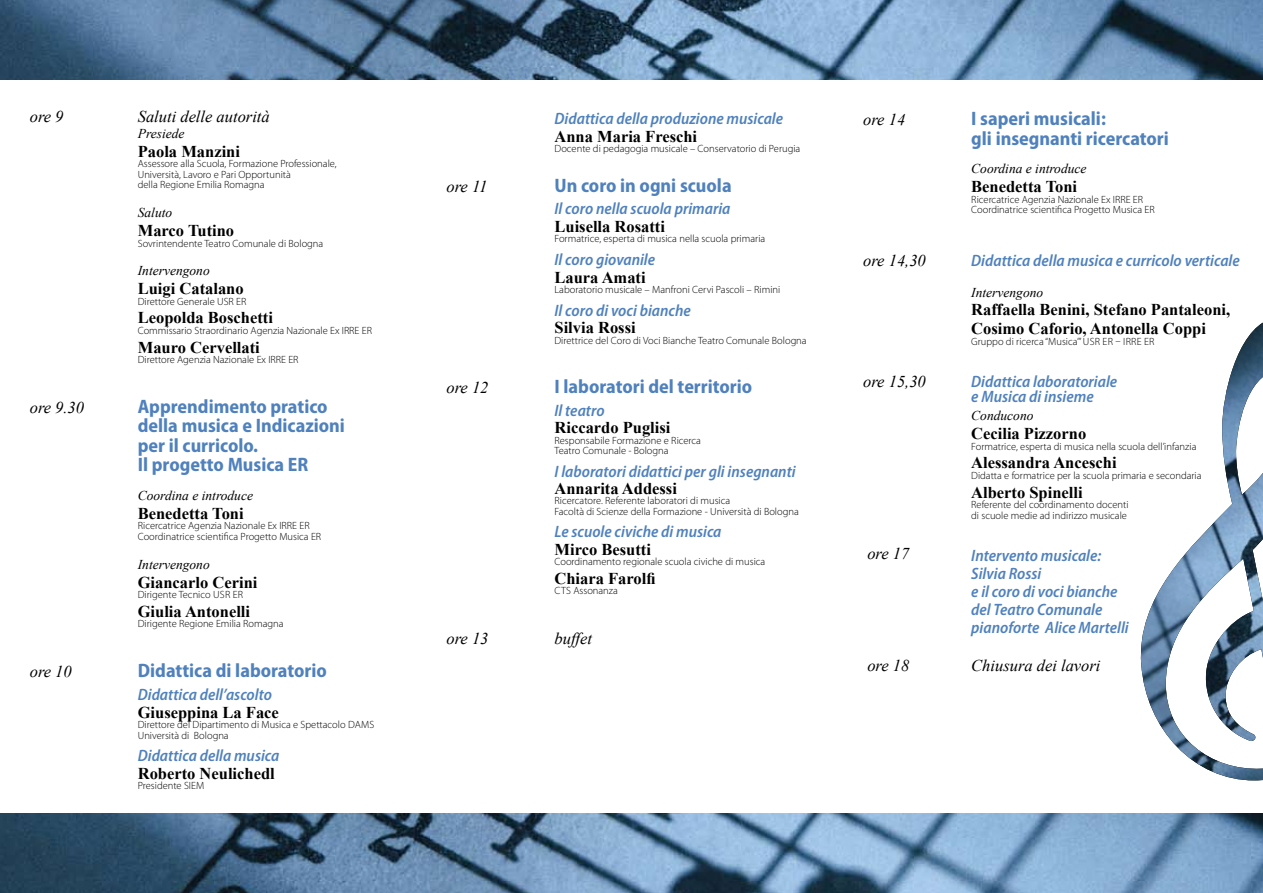
<style>
.page{position:relative;width:1263px;height:893px;background:#fff}
.page>*{position:absolute;margin:0;border:0;box-sizing:border-box;transform-origin:0 0}
.t1{font:700 semi-condensed 19.5px/19.5px "Myriad Pro";color:#4f81bd}
.t2{font:700 16.5px/18.8px "Times New Roman";color:#000}
.t3{font:italic 600 semi-condensed 16.5px/18px "Myriad Pro";color:#4f81bd}
.t4{font:italic 16.5px "Times New Roman";color:#000}
.t5{font:italic 13.5px "Times New Roman";color:#000}
.t6{font:300 10.5px/10.5px "Myriad Pro";color:#000}
</style>
<div class="page">
<img style="left:1136px;top:322px;width:127px;height:492px">
<img style="left:0;top:0;width:1263px;height:79px">
<img style="left:0;top:814px;width:1263px;height:79px">
<h2 class="t4" style="left:30px;top:107px;width:35px">ore 9</h2>
<h2 class="t4" style="left:138px;top:107px;width:134px">Saluti delle autorità</h2>
<p class="t5" style="left:138px;top:126px;width:48px">Presiede</p>
<h2 class="t2" style="left:138px;top:142px;width:104px">Paola Manzini</h2>
<p class="t6" style="left:138px;top:159px;width:200px">Assessore alla Scuola, Formazione Professionale,<br>Università, Lavoro e Pari Opportunità<br>della Regione Emilia Romagna</p>
<p class="t5" style="left:138px;top:205px;width:36px">Saluto</p>
<h2 class="t2" style="left:138px;top:221px;width:98px">Marco Tutino</h2>
<p class="t6" style="left:138px;top:238px;width:187px">Sovrintendente Teatro Comunale di Bologna</p>
<p class="t5" style="left:138px;top:263px;width:73px">Intervengono</p>
<h2 class="t2" style="left:138px;top:279px;width:107px">Luigi Catalano</h2>
<p class="t6" style="left:138px;top:296px;width:110px">Direttore Generale USR ER</p>
<h2 class="t2" style="left:138px;top:308px;width:137px">Leopolda Boschetti</h2>
<p class="t6" style="left:138px;top:325px;width:236px">Commissario Straordinario Agenzia Nazionale Ex IRRE ER</p>
<h2 class="t2" style="left:138px;top:338px;width:124px">Mauro Cervellati</h2>
<p class="t6" style="left:138px;top:354px;width:162px">Direttore Agenzia Nazionale Ex IRRE ER</p>
<h2 class="t4" style="left:30px;top:398px;width:56px">ore 9.30</h2>
<h1 class="t1" style="left:138px;top:397px;width:209px">Apprendimento pratico della musica e Indicazioni per il curricolo.<br>Il progetto Musica ER</h1>
<p class="t5" style="left:138px;top:488px;width:117px">Coordina e introduce</p>
<h2 class="t2" style="left:138px;top:504px;width:107px">Benedetta Toni</h2>
<p class="t6" style="left:138px;top:521px;width:185px">Ricercatrice Agenzia Nazionale Ex IRRE ER<br>Coordinatrice scientifica Progetto Musica ER</p>
<p class="t5" style="left:138px;top:556px;width:73px">Intervengono</p>
<h2 class="t2" style="left:138px;top:572px;width:121px">Giancarlo Cerini</h2>
<p class="t6" style="left:138px;top:589px;width:105px">Dirigente Tecnico Usr Er</p>
<h2 class="t2" style="left:138px;top:602px;width:114px">Giulia Antonelli</h2>
<p class="t6" style="left:138px;top:618px;width:147px">Dirigente Regione Emilia Romagna</p>
<h2 class="t4" style="left:30px;top:662px;width:44px">ore 10</h2>
<h1 class="t1" style="left:138px;top:661px;width:191px">Didattica di laboratorio</h1>
<h2 class="t3" style="left:138px;top:685px;width:136px">Didattica dell’ascolto</h2>
<h2 class="t2" style="left:138px;top:703px;width:143px">Giuseppina La Face</h2>
<p class="t6" style="left:138px;top:719px;width:225px">Direttore del Dipartimento di Musica e Spettacolo Dams<br>Università di Bologna</p>
<h2 class="t3" style="left:138px;top:747px;width:143px">Didattica della musica</h2>
<h2 class="t2" style="left:138px;top:764px;width:139px">Roberto Neulichedl</h2>
<p class="t6" style="left:138px;top:780px;width:68px">Presidente SIEM</p>
<h2 class="t3" style="left:554px;top:110px;width:230px">Didattica della produzione musicale</h2>
<h2 class="t2" style="left:554px;top:127px;width:144px">Anna Maria Freschi</h2>
<p class="t6" style="left:554px;top:143px;width:247px">Docente di pedagogia musicale – Conservatorio di Perugia</p>
<h2 class="t4" style="left:446px;top:177px;width:42px">ore 11</h2>
<h1 class="t1" style="left:554px;top:176px;width:179px">Un coro in ogni scuola</h1>
<h2 class="t3" style="left:554px;top:200px;width:177px">Il coro nella scuola primaria</h2>
<h2 class="t2" style="left:554px;top:216px;width:112px">Luisella Rosatti</h2>
<p class="t6" style="left:554px;top:233px;width:212px">Formatrice, esperta di musica nella scuola primaria</p>
<h2 class="t3" style="left:554px;top:250px;width:102px">Il coro giovanile</h2>
<h2 class="t2" style="left:554px;top:268px;width:93px">Laura Amati</h2>
<p class="t6" style="left:554px;top:284px;width:227px">Laboratorio musicale – Manfroni Cervi Pascoli – Rimini</p>
<h2 class="t3" style="left:554px;top:302px;width:138px">Il coro di voci bianche</h2>
<h2 class="t2" style="left:554px;top:318px;width:83px">Silvia Rossi</h2>
<p class="t6" style="left:554px;top:335px;width:254px">Direttrice del Coro di Voci Bianche Teatro Comunale Bologna</p>
<h2 class="t4" style="left:446px;top:378px;width:44px">ore 12</h2>
<h1 class="t1" style="left:554px;top:377px;width:199px">I laboratori del territorio</h1>
<h2 class="t3" style="left:554px;top:402px;width:52px">Il teatro</h2>
<h2 class="t2" style="left:554px;top:418px;width:117px">Riccardo Puglisi</h2>
<p class="t6" style="left:554px;top:435px;width:148px">Responsabile Formazione e Ricerca<br>Teatro Comunale - Bologna</p>
<h2 class="t3" style="left:554px;top:462px;width:243px">I laboratori didattici per gli insegnanti</h2>
<h2 class="t2" style="left:554px;top:479px;width:124px">Annarita Addessi</h2>
<p class="t6" style="left:554px;top:496px;width:246px">Ricercatore. Referente laboratori di musica<br>Facoltà di Scienze della Formazione - Università di Bologna</p>
<h2 class="t3" style="left:554px;top:523px;width:168px">Le scuole civiche di musica</h2>
<h2 class="t2" style="left:554px;top:540px;width:98px">Mirco Besutti</h2>
<p class="t6" style="left:554px;top:556px;width:212px">Coordinamento regionale scuola civiche di musica</p>
<h2 class="t2" style="left:554px;top:569px;width:102px">Chiara Farolfi</h2>
<p class="t6" style="left:554px;top:586px;width:65px">Cts Assonanza</p>
<h2 class="t4" style="left:446px;top:629px;width:44px">ore 13</h2>
<h2 class="t4" style="left:554px;top:629px;width:39px">buffet</h2>
<h2 class="t4" style="left:863px;top:110px;width:44px">ore 14</h2>
<h1 class="t1" style="left:971px;top:109px;width:199px">I saperi musicali:<br>gli insegnanti ricercatori</h1>
<p class="t5" style="left:971px;top:161px;width:117px">Coordina e introduce</p>
<h2 class="t2" style="left:971px;top:177px;width:107px">Benedetta Toni</h2>
<p class="t6" style="left:971px;top:194px;width:185px">Ricercatrice Agenzia Nazionale Ex IRRE ER<br>Coordinatrice scientifica Progetto Musica ER</p>
<h2 class="t4" style="left:863px;top:251px;width:64px">ore 14,30</h2>
<h2 class="t3" style="left:971px;top:252px;width:270px">Didattica della musica e curricolo verticale</h2>
<p class="t5" style="left:971px;top:284px;width:73px">Intervengono</p>
<h2 class="t2" style="left:971px;top:300px;width:260px">Raffaella Benini, Stefano Pantaleoni,<br>Cosimo Caforio, Antonella Coppi</h2>
<p class="t6" style="left:971px;top:336px;width:161px">Gruppo di ricerca “Musica’” Usr Er – Irre</p>
<p class="t6" style="left:1144px;top:336px;width:10px">Er</p>
<h2 class="t4" style="left:863px;top:372px;width:64px">ore 15,30</h2>
<h2 class="t3" style="left:971px;top:374px;width:147px;line-height:15px">Didattica laboratoriale e Musica di insieme</h2>
<p class="t5" style="left:971px;top:408px;width:64px">Conducono</p>
<h2 class="t2" style="left:971px;top:424px;width:117px">Cecilia Pizzorno</h2>
<p class="t6" style="left:971px;top:441px;width:227px">Formatrice, esperta di musica nella scuola dell’infanzia</p>
<h2 class="t2" style="left:971px;top:453px;width:147px">Alessandra Anceschi</h2>
<p class="t6" style="left:971px;top:470px;width:232px">Didatta e formatrice per la scuola primaria e secondaria</p>
<h2 class="t2" style="left:971px;top:482px;width:113px">Alberto Spinelli</h2>
<p class="t6" style="left:971px;top:499px;width:159px">Referente del coordinamento docenti di scuole medie ad indirizzo musicale</p>
<h2 class="t4" style="left:867px;top:544px;width:44px">ore 17</h2>
<h2 class="t3" style="left:971px;top:547px;width:159px">Intervento musicale:<br>Silvia Rossi<br>e il coro di voci bianche del Teatro Comunale pianoforte Alice Martelli</h2>
<h2 class="t4" style="left:867px;top:656px;width:44px">ore 18</h2>
<h2 class="t4" style="left:971px;top:656px;width:131px">Chiusura dei lavori</h2>
</div>
